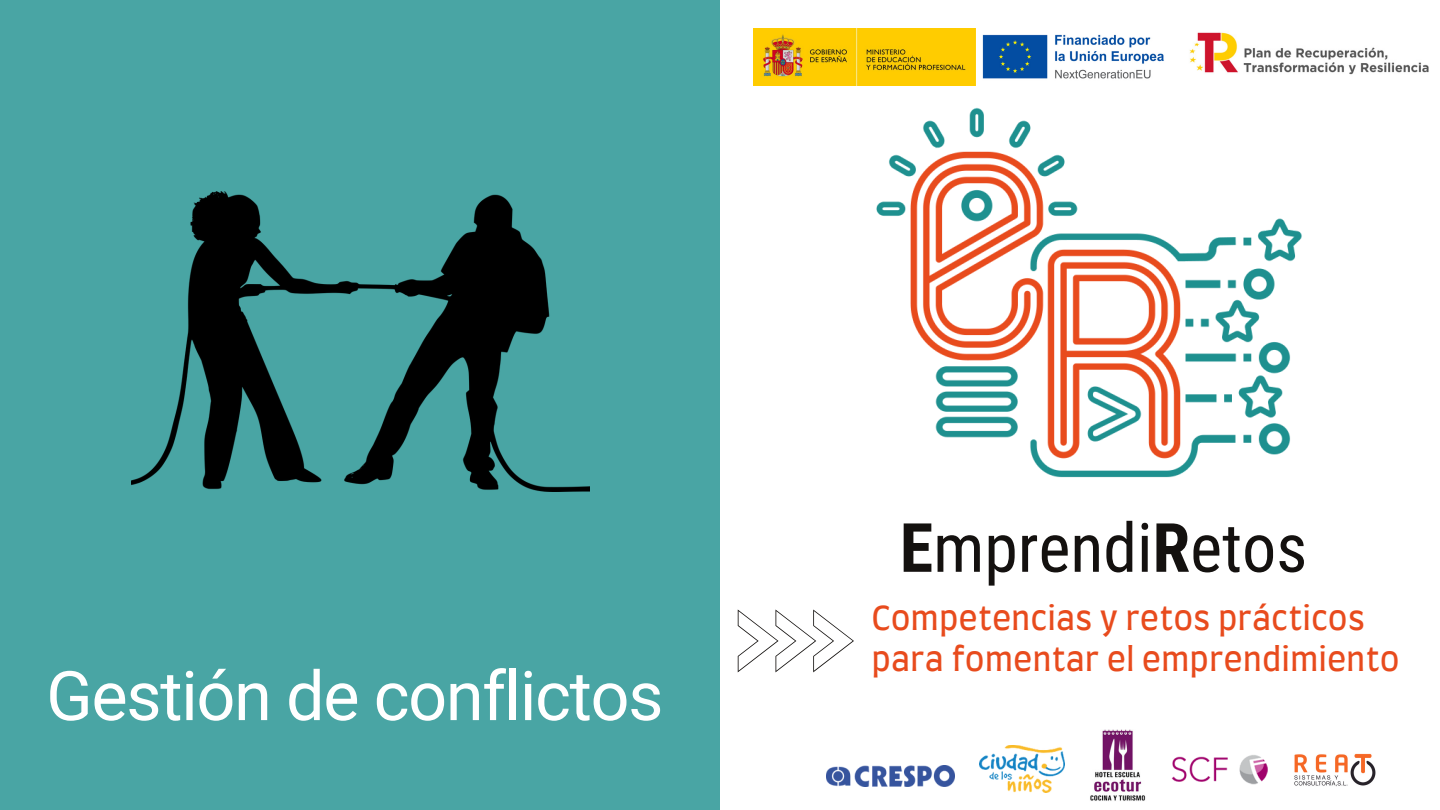
<style>
.page{position:relative;width:1440px;height:810px;background:#fff}
.page>*{position:absolute;margin:0;border:0;box-sizing:border-box;transform-origin:0 0}
.t1{font:68.4px "Roboto";letter-spacing:-.02em;color:#fff}
.t2{font:68px "Roboto Condensed";color:#14110f}
.t3{font:32px/41.2px "Farro";color:#e84b1d}
.s1{font-weight:700}
</style>
<div class="page">
<div style="left:1px;top:0;width:719px;height:810px;background:#49a5a4"></div>
<img style="left:876px;top:107px;width:426px;height:371px">
<img style="left:754px;top:28px;width:221px;height:58px">
<img style="left:982px;top:34px;width:182px;height:45px">
<img style="left:1189px;top:32px;width:240px;height:43px">
<img style="left:1090px;top:729px;width:56px;height:72px">
<img style="left:1294px;top:754px;width:82px;height:33px">
<img style="left:827px;top:766px;width:127px;height:21px">
<img style="left:979px;top:746px;width:85px;height:47px">
<img style="left:1172px;top:755px;width:96px;height:30px">
<svg style="left:738px;top:610px;width:116px;height:62px"></svg>
<img style="left:132px;top:191px;width:457px;height:300px">
<h1 class="t1" style="left:46px;top:657px;width:619px">Gestión de conflictos</h1>
<h2 class="t2" style="left:900px;top:509px;width:409px"><span class="s1">E</span>mprendi<span class="s1">R</span>etos</h2>
<p class="t3" style="left:872px;top:600px;width:529px">Competencias y retos prácticos para fomentar el emprendimiento</p>
</div>
